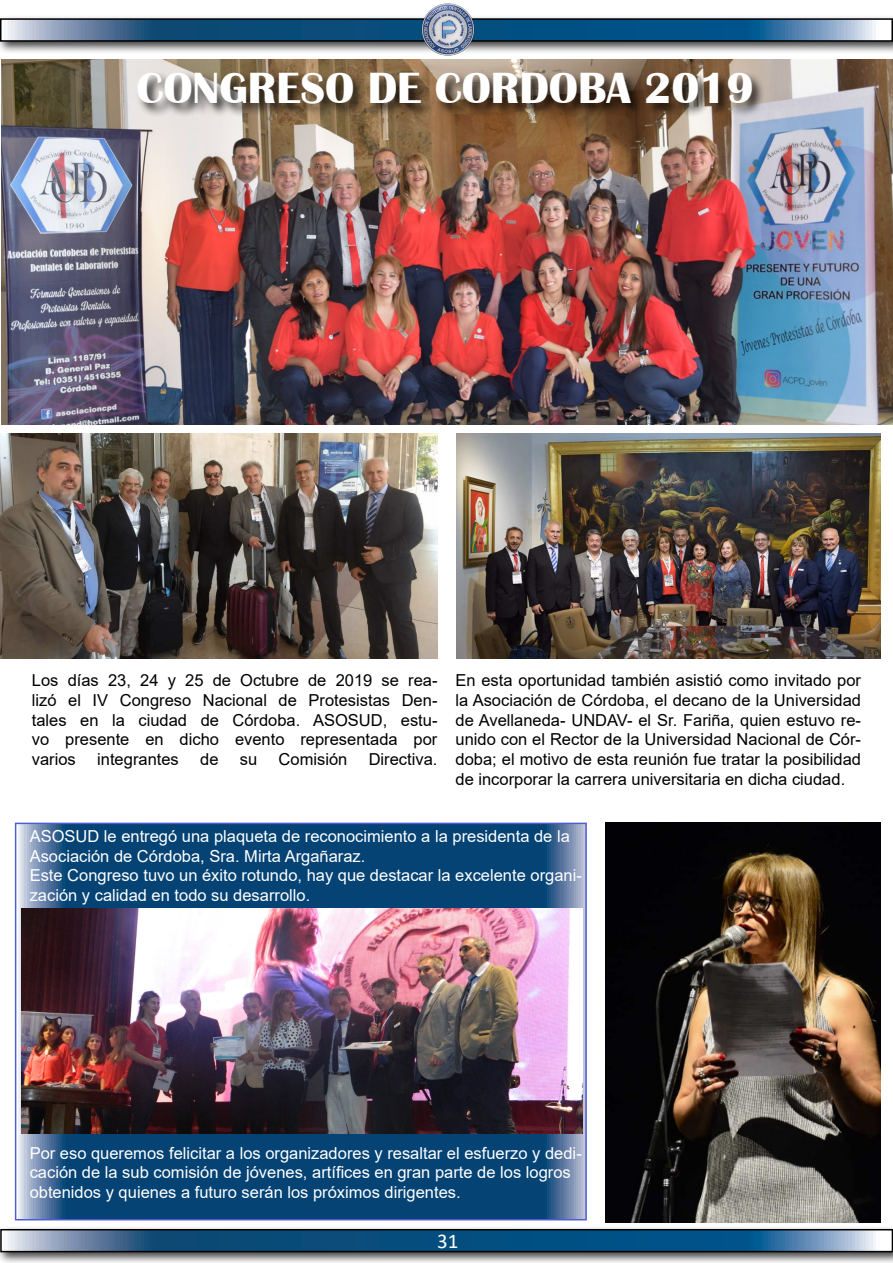
<style>
.page{position:relative;width:893px;height:1263px;background:#fff}
.page>*{position:absolute;margin:0;border:0;box-sizing:border-box;transform-origin:0 0}
.t1{font:700 45px "Britannic";color:#fff}
.t2{font:21px "Calibri";color:#fff}
.t3{font:16.5px/19.8px "Arial";color:#000;text-align:justify}
.t4{font:16.5px/19.8px "Arial";color:#fff}
</style>
<div class="page">
<div style="left:0;top:1225px;width:893px;height:38px;background:#000;opacity:.75"></div>
<svg style="left:3px;top:1232px;width:887px;height:17px;background:#2c6792"></svg>
<div style="left:0;top:1229px;width:893px;height:23px;border:2px solid #000"></div>
<div style="left:0;top:15px;width:893px;height:40px;background:#000;opacity:.75"></div>
<svg style="left:3px;top:21px;width:887px;height:18px;background:#2f6994"></svg>
<div style="left:0;top:18px;width:893px;height:24px;border:2px solid #000"></div>
<img style="left:418px;top:4px;width:60px;height:56px">
<svg style="left:18px;top:826px;width:566px;height:391px;background:#164f7e"></svg>
<div style="left:15px;top:823px;width:572px;height:397px;border:2px solid #4f5cd6"></div>
<img style="left:1px;top:60px;width:892px;height:365px">
<div style="left:136px;top:71px;width:630px;height:47px;background:#000;opacity:.75"></div>
<img style="left:457px;top:434px;width:423px;height:225px">
<img style="left:606px;top:823px;width:274px;height:399px">
<img style="left:0;top:434px;width:437px;height:225px">
<img style="left:21px;top:909px;width:562px;height:225px">
<p class="t1" style="left:136px;top:63px;width:619px">CONGRESO DE CORDOBA 2019</p>
<p class="t3" style="left:32px;top:670px;width:407px">Los días 23, 24 y 25 de Octubre de 2019 se rea&shy;lizó el IV Congreso Nacional de Protesistas Den&shy;tales en la ciudad de Córdoba. ASOSUD, estu&shy;vo presente en dicho evento representada por varios</p>
<p class="t3" style="left:97px;top:749px;width:83px">integrantes</p>
<p class="t3" style="left:200px;top:749px;width:20px">de</p>
<p class="t3" style="left:240px;top:749px;width:19px">su</p>
<p class="t3" style="left:279px;top:749px;width:70px">Comisión</p>
<p class="t3" style="left:369px;top:749px;width:70px">Directiva.</p>
<p class="t3" style="left:455px;top:670px;width:407px">En esta oportunidad también asistió como invitado por la Asociación de Córdoba, el decano de la Universidad de Avellaneda- UNDAV- el Sr. Fariña, quien estuvo re&shy;unido con el Rector de la Universidad Nacional de Cór&shy;doba; el motivo de esta reunión fue tratar la posibilidad de incorporar la carrera universitaria en dicha ciudad.</p>
<p class="t4" style="left:30px;top:826px;width:542px">ASOSUD le entregó una plaqueta de reconocimiento a la presidenta de la<br>Asociación de Córdoba, Sra. Mirta Argañaraz.</p>
<p class="t4" style="left:30px;top:866px;width:554px">Este Congreso tuvo un éxito rotundo, hay que destacar la excelente organi&shy;zación y calidad en todo su desarrollo.</p>
<p class="t4" style="left:30px;top:1143px;width:554px">Por eso queremos felicitar a los organizadores y resaltar el esfuerzo y dedi&shy;cación de la sub comisión de jóvenes, artífices en gran parte de los logros obtenidos y quienes a futuro serán los próximos dirigentes.</p>
<p class="t2" style="left:437px;top:1227px;width:23px">31</p>
</div>
